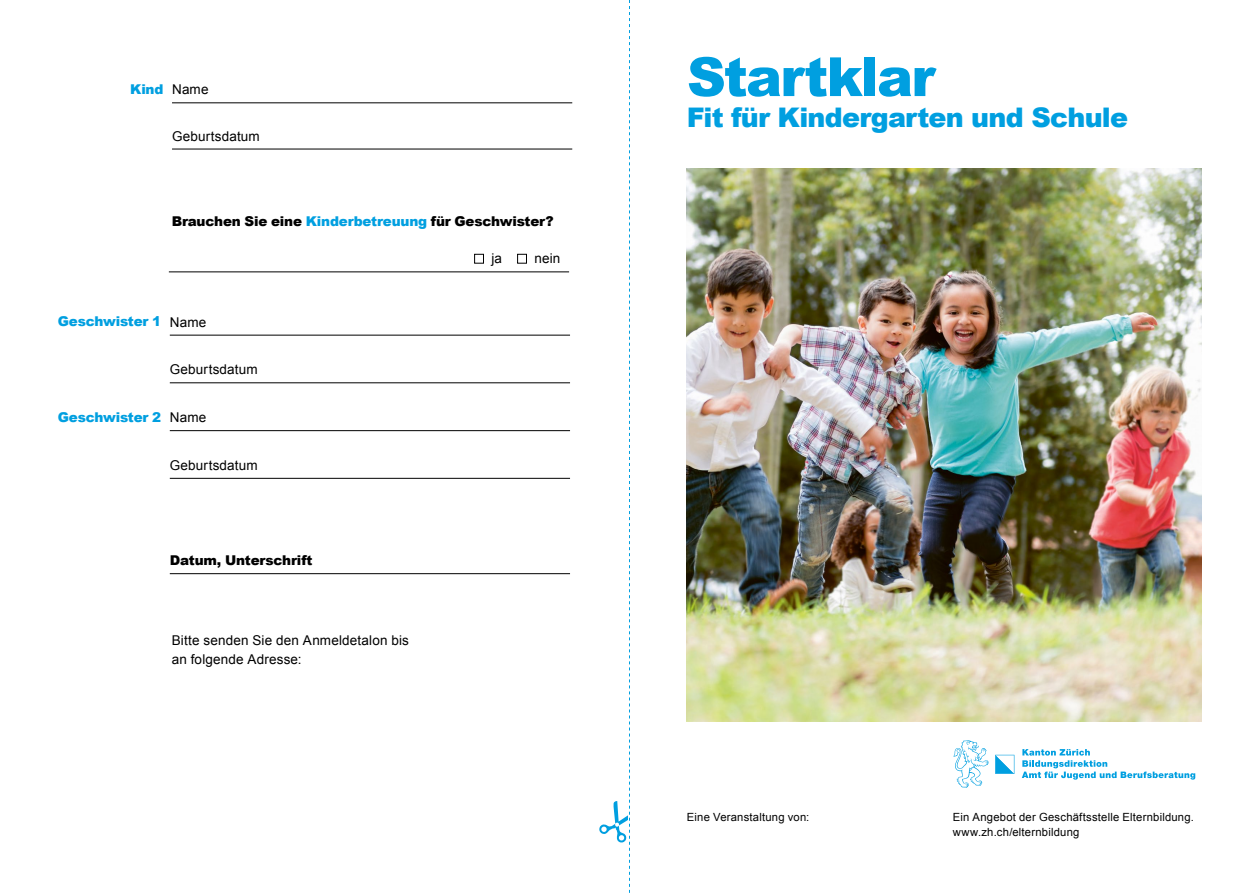
<style>
.page{position:relative;width:1259px;height:893px;background:#fff}
.page>*{position:absolute;margin:0;border:0;box-sizing:border-box;transform-origin:0 0}
.KT_Titel_1___A5{font:900 54px "Arial";letter-spacing:-.035em;color:#009fe0}
.KT_Untertitel_2___A5{font:900 27px "Arial";letter-spacing:-.025em;color:#009fe0}
.KT_Tabellentext_7_5p{font:13.5px "Arial";letter-spacing:.01em;color:#000}
.KT_Zwischentitel_9pt{font:13.5px "Arial";letter-spacing:.01em;color:#000}
.KT_Zwischentitel_9pt-2{font:900 13.5px "Arial";letter-spacing:-.015em;color:#000}
.KT_Tabellentext_7_5p-2{font:900 13.5px "Arial";letter-spacing:-.015em;color:#009fe0}
.KT_Tabellentext_7_5p-3{font:900 13.5px "Arial";letter-spacing:-.015em;color:#000}
.KT_Tabellentext_7_5p-4{font:11.25px "Arial";letter-spacing:.02em;color:#000}
.s1{color:#009fe0}
</style>
<div class="page">
<hr style="left:172px;top:149px;width:400px;height:1px;background:#000">
<hr style="left:172px;top:103px;width:400px;height:1px;background:#000">
<hr style="left:169px;top:272px;width:400px;height:1px;background:#000">
<div style="left:474px;top:254px;width:10px;height:9px;border:1px solid #000"></div>
<div style="left:517px;top:254px;width:10px;height:9px;border:1px solid #000"></div>
<hr style="left:170px;top:383px;width:400px;height:1px;background:#000">
<hr style="left:170px;top:573px;width:400px;height:1px;background:#000">
<hr style="left:170px;top:430px;width:400px;height:1px;background:#000">
<hr style="left:170px;top:478px;width:400px;height:1px;background:#000">
<hr style="left:170px;top:335px;width:400px;height:1px;background:#000">
<svg style="left:953px;top:740px;width:35px;height:48px"></svg>
<svg style="left:1021px;top:749px;width:174px;height:31px"></svg>
<svg style="left:995px;top:755px;width:19px;height:19px"></svg>
<img style="left:687px;top:168px;width:514px;height:553px">
<svg style="left:629px;top:0;width:1px;height:893px"></svg>
<p class="KT_Tabellentext_7_5p-2" style="left:130px;top:80px;width:35px">Kind</p>
<p class="KT_Tabellentext_7_5p" style="left:172px;top:81px;width:38px">Name</p>
<p class="KT_Tabellentext_7_5p" style="left:172px;top:127px;width:89px">Geburtsdatum</p>
<p class="KT_Zwischentitel_9pt-2" style="left:172px;top:211px;width:383px">Brauchen Sie eine <span class="s1">Kinderbetreuung</span> für Geschwister?</p>
<p class="KT_Tabellentext_7_5p-2" style="left:58px;top:312px;width:105px">Geschwister 1</p>
<p class="KT_Tabellentext_7_5p" style="left:170px;top:313px;width:38px">Name</p>
<p class="KT_Tabellentext_7_5p" style="left:170px;top:361px;width:89px">Geburtsdatum</p>
<p class="KT_Tabellentext_7_5p-2" style="left:58px;top:407px;width:105px">Geschwister 2</p>
<p class="KT_Tabellentext_7_5p" style="left:170px;top:409px;width:38px">Name</p>
<p class="KT_Tabellentext_7_5p" style="left:170px;top:456px;width:89px">Geburtsdatum</p>
<p class="KT_Tabellentext_7_5p-3" style="left:170px;top:551px;width:144px">Datum, Unterschrift</p>
<p class="KT_Zwischentitel_9pt" style="left:172px;top:631px;width:239px">Bitte senden Sie den Anmeldetalon bis</p>
<p class="KT_Zwischentitel_9pt" style="left:172px;top:651px;width:131px">an folgende Adresse:</p>
<p class="KT_Tabellentext_7_5p" style="left:491px;top:250px;width:12px">ja</p>
<p class="KT_Tabellentext_7_5p" style="left:534px;top:250px;width:27px">nein</p>
<p class="KT_Titel_1___A5" style="left:687px;top:38px;width:250px">Startklar</p>
<p class="KT_Untertitel_2___A5" style="left:687px;top:98px;width:443px">Fit für Kindergarten und Schule</p>
<p class="KT_Tabellentext_7_5p-4" style="left:687px;top:810px;width:124px">Eine Veranstaltung von:</p>
<p class="KT_Tabellentext_7_5p-4" style="left:952px;top:810px;width:243px">Ein Angebot der Geschäftsstelle Elternbildung.</p>
<p class="KT_Tabellentext_7_5p-4" style="left:952px;top:825px;width:128px">www.zh.ch/elternbildung</p>
</div>
